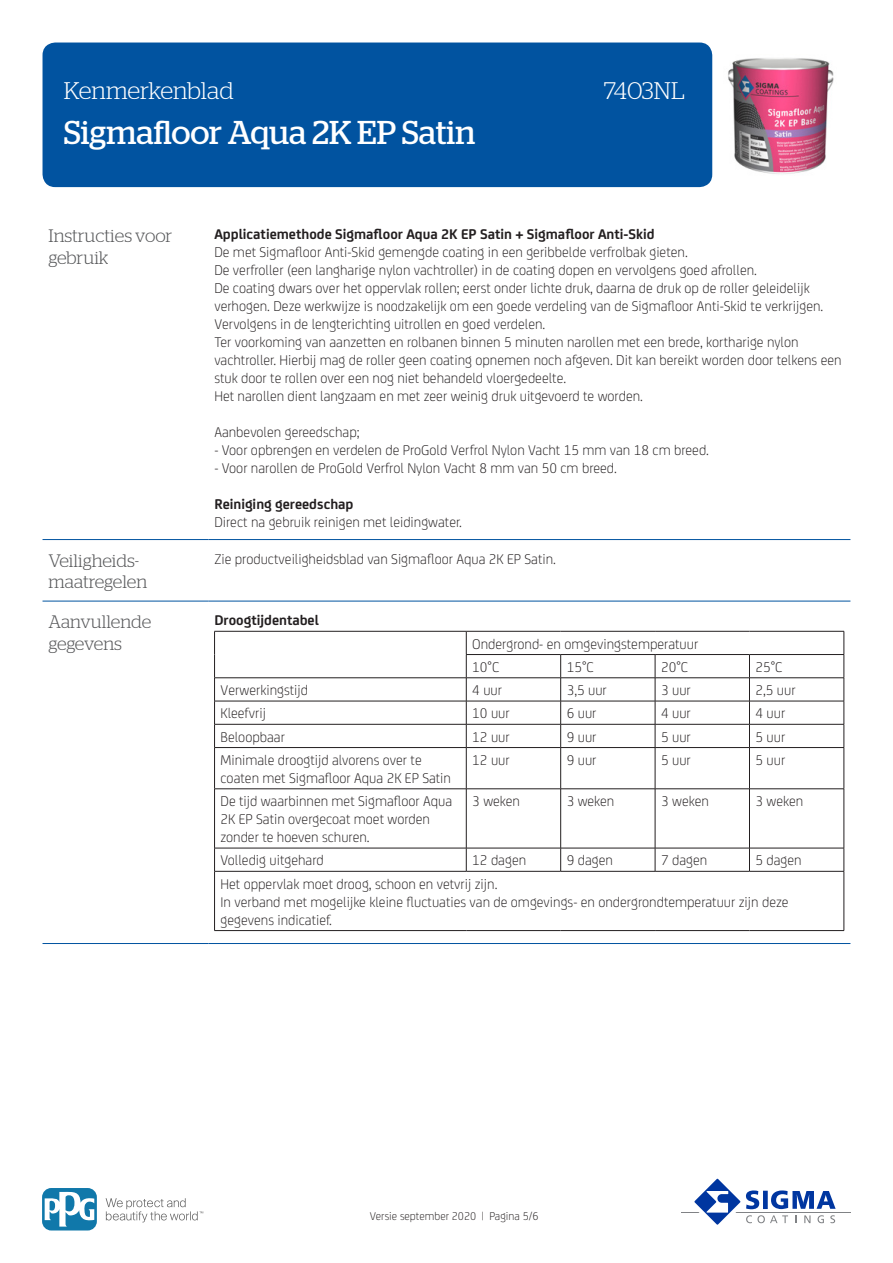
<style>
.page{position:relative;width:893px;height:1263px;background:#fff}
.page>*{position:absolute;margin:0;border:0;box-sizing:border-box;transform-origin:0 0}
.t1{font:33px "Stag";color:#fff}
.t2{font:300 24px "Stag";color:#fff}
.KOP{font:300 18px/21.6px "Stag";color:#57585a}
.BODY{font:300 15px/18px "FS Joey";color:#231f20}
.BODY-2{font:700 15px "FS Joey";color:#231f20}
.t3{font:300 12px "FS Joey";color:#231f20}
.s1{font-weight:700}
</style>
<div class="page">
<div style="left:43px;top:43px;width:669px;height:144px;background:#0153a0;border-radius:13px"></div>
<hr style="left:681px;top:1211px;width:169px;height:1px;background:#808285">
<svg style="left:689px;top:1178px;width:147px;height:47px"></svg>
<svg style="left:106px;top:1198px;width:97px;height:24px"></svg>
<svg style="left:43px;top:1188px;width:54px;height:42px"></svg>
<svg style="left:45px;top:1191px;width:49px;height:35px"></svg>
<hr style="left:43px;top:539px;width:165px;height:1px;background:#0153a0">
<hr style="left:208px;top:539px;width:642px;height:1px;background:#0153a0">
<hr style="left:43px;top:601px;width:165px;height:1px;background:#0153a0">
<hr style="left:208px;top:601px;width:642px;height:1px;background:#0153a0">
<hr style="left:43px;top:943px;width:165px;height:1px;background:#0153a0">
<hr style="left:208px;top:943px;width:642px;height:1px;background:#0153a0">
<hr style="left:214px;top:631px;width:252px;height:1px;background:#231f20">
<hr style="left:466px;top:631px;width:95px;height:1px;background:#231f20">
<hr style="left:561px;top:631px;width:94px;height:1px;background:#231f20">
<hr style="left:655px;top:631px;width:94px;height:1px;background:#231f20">
<hr style="left:749px;top:631px;width:95px;height:1px;background:#231f20">
<hr style="left:466px;top:654px;width:95px;height:1px;background:#231f20">
<hr style="left:561px;top:654px;width:94px;height:1px;background:#231f20">
<hr style="left:655px;top:654px;width:94px;height:1px;background:#231f20">
<hr style="left:749px;top:654px;width:95px;height:1px;background:#231f20">
<hr style="left:214px;top:677px;width:252px;height:1px;background:#231f20">
<hr style="left:466px;top:677px;width:95px;height:1px;background:#231f20">
<hr style="left:561px;top:677px;width:94px;height:1px;background:#231f20">
<hr style="left:655px;top:677px;width:94px;height:1px;background:#231f20">
<hr style="left:749px;top:677px;width:95px;height:1px;background:#231f20">
<hr style="left:214px;top:701px;width:252px;height:1px;background:#231f20">
<hr style="left:466px;top:701px;width:95px;height:1px;background:#231f20">
<hr style="left:561px;top:701px;width:94px;height:1px;background:#231f20">
<hr style="left:655px;top:701px;width:94px;height:1px;background:#231f20">
<hr style="left:749px;top:701px;width:95px;height:1px;background:#231f20">
<hr style="left:214px;top:724px;width:252px;height:1px;background:#231f20">
<svg style="left:214px;top:631px;width:1px;height:116px"></svg>
<hr style="left:466px;top:724px;width:95px;height:1px;background:#231f20">
<svg style="left:466px;top:631px;width:1px;height:116px"></svg>
<hr style="left:561px;top:724px;width:94px;height:1px;background:#231f20">
<svg style="left:560px;top:655px;width:1px;height:92px"></svg>
<hr style="left:655px;top:724px;width:94px;height:1px;background:#231f20">
<svg style="left:655px;top:655px;width:1px;height:92px"></svg>
<hr style="left:749px;top:724px;width:95px;height:1px;background:#231f20">
<svg style="left:749px;top:655px;width:1px;height:92px"></svg>
<svg style="left:844px;top:631px;width:1px;height:116px"></svg>
<hr style="left:214px;top:747px;width:252px;height:1px;background:#231f20">
<hr style="left:214px;top:748px;width:1px;height:41px;background:#231f20">
<hr style="left:466px;top:747px;width:95px;height:1px;background:#231f20">
<hr style="left:466px;top:748px;width:1px;height:41px;background:#231f20">
<hr style="left:561px;top:747px;width:94px;height:1px;background:#231f20">
<hr style="left:560px;top:748px;width:1px;height:41px;background:#231f20">
<hr style="left:655px;top:747px;width:94px;height:1px;background:#231f20">
<hr style="left:655px;top:748px;width:1px;height:41px;background:#231f20">
<hr style="left:749px;top:747px;width:95px;height:1px;background:#231f20">
<hr style="left:749px;top:748px;width:1px;height:41px;background:#231f20">
<hr style="left:844px;top:748px;width:1px;height:41px;background:#231f20">
<hr style="left:214px;top:788px;width:252px;height:1px;background:#231f20">
<hr style="left:214px;top:789px;width:1px;height:59px;background:#231f20">
<hr style="left:466px;top:788px;width:95px;height:1px;background:#231f20">
<hr style="left:466px;top:789px;width:1px;height:59px;background:#231f20">
<hr style="left:561px;top:788px;width:94px;height:1px;background:#231f20">
<hr style="left:560px;top:789px;width:1px;height:59px;background:#231f20">
<hr style="left:655px;top:788px;width:94px;height:1px;background:#231f20">
<hr style="left:655px;top:789px;width:1px;height:59px;background:#231f20">
<hr style="left:749px;top:788px;width:95px;height:1px;background:#231f20">
<hr style="left:749px;top:789px;width:1px;height:59px;background:#231f20">
<hr style="left:844px;top:789px;width:1px;height:59px;background:#231f20">
<hr style="left:214px;top:848px;width:252px;height:1px;background:#231f20">
<svg style="left:214px;top:848px;width:1px;height:23px"></svg>
<hr style="left:466px;top:848px;width:95px;height:1px;background:#231f20">
<svg style="left:466px;top:848px;width:1px;height:23px"></svg>
<hr style="left:561px;top:848px;width:94px;height:1px;background:#231f20">
<svg style="left:560px;top:848px;width:1px;height:23px"></svg>
<hr style="left:655px;top:848px;width:94px;height:1px;background:#231f20">
<svg style="left:655px;top:848px;width:1px;height:23px"></svg>
<hr style="left:749px;top:848px;width:95px;height:1px;background:#231f20">
<svg style="left:749px;top:848px;width:1px;height:23px"></svg>
<svg style="left:844px;top:848px;width:1px;height:23px"></svg>
<hr style="left:214px;top:871px;width:252px;height:1px;background:#231f20">
<hr style="left:214px;top:871px;width:1px;height:59px;background:#231f20">
<hr style="left:466px;top:871px;width:95px;height:1px;background:#231f20">
<hr style="left:561px;top:871px;width:94px;height:1px;background:#231f20">
<hr style="left:655px;top:871px;width:94px;height:1px;background:#231f20">
<hr style="left:749px;top:871px;width:95px;height:1px;background:#231f20">
<hr style="left:844px;top:871px;width:1px;height:59px;background:#231f20">
<hr style="left:214px;top:930px;width:252px;height:1px;background:#231f20">
<hr style="left:466px;top:930px;width:95px;height:1px;background:#231f20">
<hr style="left:561px;top:930px;width:94px;height:1px;background:#231f20">
<hr style="left:655px;top:930px;width:94px;height:1px;background:#231f20">
<hr style="left:749px;top:930px;width:95px;height:1px;background:#231f20">
<img style="left:728px;top:58px;width:106px;height:117px">
<h2 class="t2" style="left:64px;top:77px;width:171px">Kenmerkenblad</h2>
<h2 class="t2" style="left:604px;top:77px;width:82px">7403NL</h2>
<h1 class="t1" style="left:64px;top:114px;width:413px">Sigmafloor Aqua 2K EP Satin</h1>
<p class="KOP" style="left:49px;top:225px;width:125px">Instructies voor gebruik</p>
<p class="BODY" style="left:214px;top:224px;width:629px"><span class="s1">Applicatiemethode Sigmafloor Aqua 2K EP Satin + Sigmafloor Anti-Skid<br></span>De met Sigmafloor Anti-Skid gemengde coating in een geribbelde verfrolbak gieten.<br>De verfroller (een langharige nylon vachtroller) in de coating dopen en vervolgens goed afrollen.<br>De coating dwars over het oppervlak rollen; eerst onder lichte druk, daarna de druk op de roller geleidelijk verhogen. Deze werkwijze is noodzakelijk om een goede verdeling van de Sigmafloor Anti-Skid te verkrijgen.<br>Vervolgens in de lengterichting uitrollen en goed verdelen.<br>Ter voorkoming van aanzetten en rolbanen binnen 5 minuten narollen met een brede, kortharige nylon vachtroller. Hierbij mag de roller geen coating opnemen noch afgeven. Dit kan bereikt worden door telkens een stuk door te rollen over een nog niet behandeld vloergedeelte.<br>Het narollen dient langzaam en met zeer weinig druk uitgevoerd te worden.</p>
<p class="BODY" style="left:214px;top:422px;width:147px">Aanbevolen gereedschap;</p>
<p class="BODY" style="left:214px;top:440px;width:496px">- Voor opbrengen en verdelen de ProGold Verfrol Nylon Vacht 15 mm van 18 cm breed.</p>
<p class="BODY" style="left:214px;top:458px;width:404px">- Voor narollen de ProGold Verfrol Nylon Vacht 8 mm van 50 cm breed.</p>
<p class="BODY" style="left:214px;top:494px;width:249px"><span class="s1">Reiniging gereedschap<br></span>Direct na gebruik reinigen met leidingwater.</p>
<p class="KOP" style="left:49px;top:549px;width:100px">Veiligheids&shy;maatregelen</p>
<p class="BODY" style="left:214px;top:549px;width:343px">Zie productveiligheidsblad van Sigmafloor Aqua 2K EP Satin.</p>
<p class="KOP" style="left:49px;top:611px;width:104px">Aanvullende gegevens</p>
<p class="BODY-2" style="left:214px;top:609px;width:106px">Droogtijdentabel</p>
<p class="BODY" style="left:472px;top:634px;width:227px">Ondergrond- en omgevingstemperatuur</p>
<p class="BODY" style="left:472px;top:657px;width:29px">10°C</p>
<p class="BODY" style="left:567px;top:657px;width:29px">15°C</p>
<p class="BODY" style="left:661px;top:657px;width:29px">20°C</p>
<p class="BODY" style="left:755px;top:657px;width:29px">25°C</p>
<p class="BODY" style="left:221px;top:680px;width:89px">Verwerkingstijd</p>
<p class="BODY" style="left:472px;top:680px;width:31px">4 uur</p>
<p class="BODY" style="left:567px;top:680px;width:42px">3,5 uur</p>
<p class="BODY" style="left:661px;top:680px;width:31px">3 uur</p>
<p class="BODY" style="left:755px;top:680px;width:42px">2,5 uur</p>
<p class="BODY" style="left:221px;top:703px;width:47px">Kleefvrij</p>
<p class="BODY" style="left:472px;top:703px;width:39px">10 uur</p>
<p class="BODY" style="left:567px;top:703px;width:31px">6 uur</p>
<p class="BODY" style="left:661px;top:703px;width:31px">4 uur</p>
<p class="BODY" style="left:755px;top:703px;width:31px">4 uur</p>
<p class="BODY" style="left:221px;top:727px;width:66px">Beloopbaar</p>
<p class="BODY" style="left:472px;top:727px;width:39px">12 uur</p>
<p class="BODY" style="left:567px;top:727px;width:31px">9 uur</p>
<p class="BODY" style="left:661px;top:727px;width:31px">5 uur</p>
<p class="BODY" style="left:755px;top:727px;width:31px">5 uur</p>
<p class="BODY" style="left:221px;top:750px;width:232px">Minimale droogtijd alvorens over te coaten met Sigmafloor Aqua 2K EP Satin</p>
<p class="BODY" style="left:472px;top:750px;width:39px">12 uur</p>
<p class="BODY" style="left:567px;top:750px;width:31px">9 uur</p>
<p class="BODY" style="left:661px;top:750px;width:31px">5 uur</p>
<p class="BODY" style="left:755px;top:750px;width:31px">5 uur</p>
<p class="BODY" style="left:221px;top:791px;width:233px">De tijd waarbinnen met Sigmafloor Aqua<br>2K EP Satin overgecoat moet worden zonder te hoeven schuren.</p>
<p class="BODY" style="left:472px;top:791px;width:49px">3 weken</p>
<p class="BODY" style="left:567px;top:791px;width:49px">3 weken</p>
<p class="BODY" style="left:661px;top:791px;width:49px">3 weken</p>
<p class="BODY" style="left:755px;top:791px;width:49px">3 weken</p>
<p class="BODY" style="left:221px;top:850px;width:105px">Volledig uitgehard</p>
<p class="BODY" style="left:472px;top:850px;width:55px">12 dagen</p>
<p class="BODY" style="left:567px;top:850px;width:48px">9 dagen</p>
<p class="BODY" style="left:661px;top:850px;width:48px">7 dagen</p>
<p class="BODY" style="left:755px;top:850px;width:48px">5 dagen</p>
<p class="BODY" style="left:221px;top:874px;width:569px">Het oppervlak moet droog, schoon en vetvrij zijn.<br>In verband met mogelijke kleine fluctuaties van de omgevings- en ondergrondtemperatuur zijn deze gegevens indicatief.</p>
<p class="t3" style="left:370px;top:1208px;width:171px">Versie september 2020 | Pagina 5/6</p>
</div>
